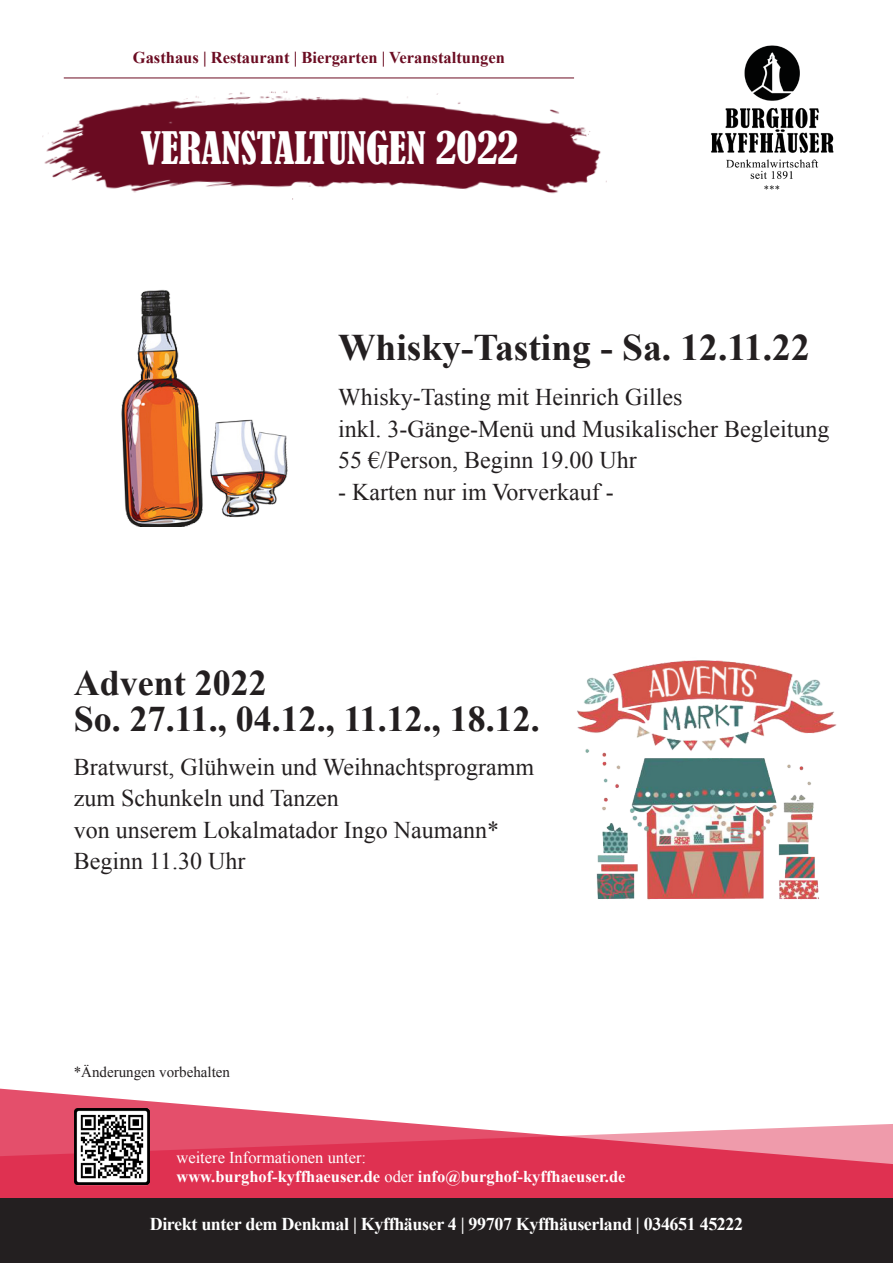
<style>
.page{position:relative;width:893px;height:1263px;background:#fff}
.page>*{position:absolute;margin:0;border:0;box-sizing:border-box;transform-origin:0 0}
.t1{font:condensed 42px "Bernard";color:#fff}
.t2{font:700 37.5px "Times New Roman";color:#231f20}
.t3{font:700 36px "Times New Roman";color:#231f20}
.t4{font:24px/31.5px "Times New Roman";color:#231f20}
.t5{font:700 18px "Times New Roman";letter-spacing:-.02em;color:#fff}
.t6{font:700 16.5px/19.8px "Times New Roman";color:#fff}
.t7{font:700 16.5px "Times New Roman";color:#6b0c22}
.t8{font:15px "Times New Roman";color:#231f20}
.s1{font-weight:400}
</style>
<div class="page">
<svg style="left:0;top:1089px;width:418px;height:35px"></svg>
<svg style="left:0;top:1124px;width:893px;height:74px;background:#e24a66"></svg>
<div style="left:0;top:1198px;width:893px;height:65px;background:#231f20"></div>
<img style="left:711px;top:45px;width:123px;height:145px">
<img style="left:75px;top:1109px;width:75px;height:77px">
<img style="left:42px;top:77px;width:565px;height:123px">
<hr style="left:64px;top:77px;width:510px;height:1px;background:#6b0c22">
<img style="left:121px;top:289px;width:167px;height:237px">
<img style="left:577px;top:660px;width:260px;height:240px">
<p class="t7" style="left:133px;top:46px;width:374px">Gasthaus | Restaurant | Biergarten | Veranstaltungen</p>
<h1 class="t1" style="left:141px;top:124px;width:379px">VERANSTALTUNGEN 2022</h1>
<p class="t2" style="left:338px;top:322px;width:473px">Whisky-Tasting - Sa. 12.11.22</p>
<p class="t4" style="left:338px;top:381px;width:346px">Whisky-Tasting mit Heinrich Gilles</p>
<p class="t4" style="left:338px;top:413px;width:493px">inkl. 3-Gänge-Menü und Musikalischer Begleitung</p>
<p class="t4" style="left:338px;top:444px;width:300px">55 €/Person, Beginn 19.00 Uhr</p>
<p class="t4" style="left:338px;top:476px;width:277px">- Karten nur im Vorverkauf -</p>
<p class="t3" style="left:74px;top:658px;width:194px">Advent 2022</p>
<p class="t3" style="left:74px;top:694px;width:468px">So. 27.11., 04.12., 11.12., 18.12.</p>
<p class="t4" style="left:74px;top:750px;width:462px">Bratwurst, Glühwein und Weihnachtsprogramm zum Schunkeln und Tanzen</p>
<p class="t4" style="left:74px;top:813px;width:427px">von unserem Lokalmatador Ingo Naumann*</p>
<p class="t4" style="left:74px;top:845px;width:173px">Beginn 11.30 Uhr</p>
<p class="t8" style="left:74px;top:1061px;width:158px">*Änderungen vorbehalten</p>
<p class="t6" style="left:176px;top:1147px;width:451px"><span class="s1">weitere Informationen unter:<br></span>www.burghof-kyffhaeuser.de <span class="s1">oder</span> info@burghof-kyffhaeuser.de</p>
<p class="t5" style="left:150px;top:1211px;width:595px">Direkt unter dem Denkmal | Kyffhäuser 4 | 99707 Kyffhäuserland | 034651 45222</p>
</div>
